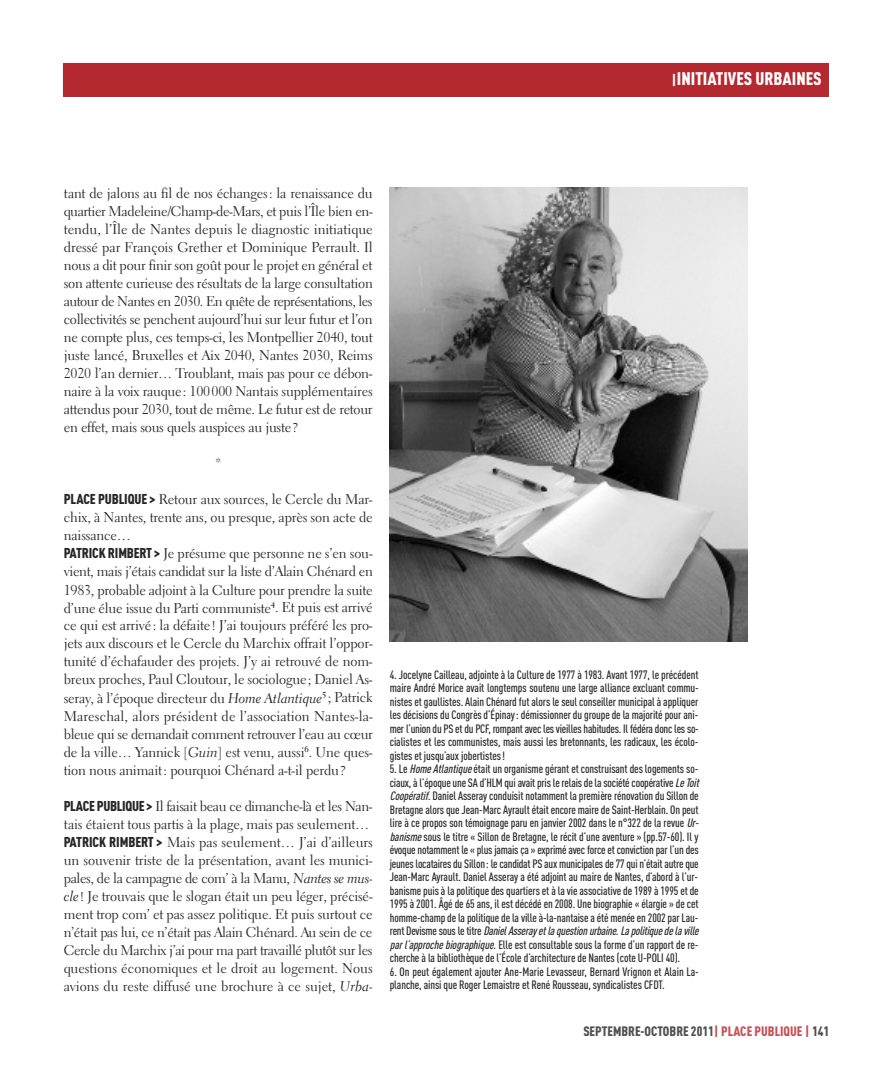
<style>
.page{position:relative;width:893px;height:1085px;background:#fff}
.page>*{position:absolute;margin:0;border:0;box-sizing:border-box;transform-origin:0 0}
.t1{font:900 18px "DIN Cond";color:#fff}
.t2{font:14.1px/18px "Electra LT";letter-spacing:-.01em;color:#272627}
.t3{font:900 13.5px "DIN Cond";color:#525152}
.t4{font:500 12px/13.5px "DIN Cond";letter-spacing:-.01em;color:#272627}
.s1{font-size:14.1px}
.s2{font-family:"DIN Cond";font-weight:900}
.s3{font-family:"Electra LT Cursive"}
.s4{font-style:italic}
.s5{color:#c35359}
</style>
<div class="page">
<div style="left:64px;top:64px;width:765px;height:33px;background:#b4282f"></div>
<img style="left:390px;top:187px;width:358px;height:454px">
<p class="t1" style="left:672px;top:68px;width:152px"><span class="s1">|</span>INITIATIVES URBAINES</p>
<p class="t2" style="left:64px;top:186px;width:311px;text-align:justify">tant de jalons au fil de nos échanges: la renaissance du quartier Madeleine/Champ-de-Mars, et puis l’Île bien en&shy;tendu, l’Île de Nantes depuis le diagnostic initiatique dressé par François Grether et Dominique Perrault. Il nous a dit pour finir son goût pour le projet en général et son attente curieuse des résultats de la large consultation autour de Nantes en 2030. En quête de représentations, les collectivités se penchent aujourd’hui sur leur futur et l’on ne compte plus, ces temps-ci, les Montpellier 2040, tout juste lancé, Bruxelles et Aix 2040, Nantes 2030, Reims 2020 l’an dernier… Troublant, mais pas pour ce débon&shy;naire à la voix rauque: 100000 Nantais supplémentaires attendus pour 2030, tout de même. Le futur est de retour en effet, mais sous quels auspices au juste?</p>
<p class="t2" style="left:215px;top:456px;width:9px">*</p>
<p class="t2" style="left:64px;top:492px;width:311px"><span class="s2">PLACE PUBLIQUE &gt;</span> Retour aux sources, le Cercle du Mar&shy;chix, à Nantes, trente ans, ou presque, après son acte de naissance…<br><span class="s2">PATRICK RIMBERT &gt;</span> Je présume que personne ne s’en sou&shy;vient, mais j’étais candidat sur la liste d’Alain Chénard en 1983, probable adjoint à la Culture pour prendre la suite d’une élue issue du Parti communiste<sup>4</sup>. Et puis est arrivé ce qui est arrivé: la défaite! J’ai toujours préféré les pro&shy;jets aux discours et le Cercle du Marchix offrait l’oppor&shy;tunité d’échafauder des projets. J’y ai retrouvé de nom&shy;breux proches, Paul Cloutour, le sociologue; Daniel As&shy;seray, à l’époque directeur du <span class="s3">Home Atlantique</span><sup>5</sup> ; Patrick Mareschal, alors président de l’association Nantes-la&shy;bleue qui se demandait comment retrouver l’eau au cœur de la ville… Yannick [<span class="s3">Guin</span>] est venu, aussi<sup>6</sup>. Une ques&shy;tion nous animait: pourquoi Chénard a-t-il perdu?</p>
<p class="t2" style="left:64px;top:798px;width:311px"><span class="s2">PLACE PUBLIQUE &gt;</span> Il faisait beau ce dimanche-là et les Nan&shy;tais étaient tous partis à la plage, mais pas seulement… <span class="s2">PATRICK RIMBERT &gt;</span> Mais pas seulement… J’ai d’ailleurs un souvenir triste de la présentation, avant les munici&shy;pales, de la campagne de com’ à la Manu, <span class="s3">Nantes se mus&shy;cle</span> ! Je trouvais que le slogan était un peu léger, précisé&shy;ment trop com’ et pas assez politique. Et puis surtout ce n’était pas lui, ce n’était pas Alain Chénard. Au sein de ce Cercle du Marchix j’ai pour ma part travaillé plutôt sur les questions économiques et le droit au logement. Nous avions du reste diffusé une brochure à ce sujet, <span class="s3">Urba-</span></p>
<p class="t4" style="left:390px;top:667px;width:311px;text-align:justify">4. Jocelyne Cailleau, adjointe à la Culture de 1977 à 1983. Avant 1977, le précédent maire André Morice avait longtemps soutenu une large alliance excluant commu&shy;nistes et gaullistes. Alain Chénard fut alors le seul conseiller municipal à appliquer les décisions du Congrès d’Épinay: démissionner du groupe de la majorité pour ani&shy;mer l’union du PS et du PCF, rompant avec les vieilles habitudes. Il fédéra donc les so&shy;cialistes et les communistes, mais aussi les bretonnants, les radicaux, les écolo&shy;gistes et jusqu’aux jobertistes!</p>
<p class="t4" style="left:390px;top:761px;width:313px">5. Le <span class="s4">HomeAtlantique</span>était un organisme gérant et construisant des logements so&shy;ciaux, à l’époque une SA d’HLM qui avait pris le relais de la société coopérative <span class="s4">LeToit Coopératif</span>. Daniel Asseray conduisit notamment la première rénovation du Sillon de Bretagne alors que Jean-Marc Ayrault était encore maire de Saint-Herblain. On peut lire à ce propos son témoignage paru en janvier 2002 dans le n°322 de la revue <span class="s4">Ur&shy;banisme</span>sous le titre « Sillon de Bretagne, le récit d’une aventure » (pp.57-60). Il y évoque notamment le « plus jamais ça » exprimé avec force et conviction par l’un des jeunes locataires du Sillon: le candidat PS aux municipales de 77 qui n’était autre que Jean-Marc Ayrault. Daniel Asseray a été adjoint au maire de Nantes, d’abord à l’ur&shy;banisme puis à la politique des quartiers et à la vie associative de 1989 à 1995 et de 1995 à 2001. Âgé de 65 ans, il est décédé en 2008. Une biographie « élargie » de cet homme-champ de la politique de la ville à-la-nantaise a été menée en 2002 par Lau&shy;r e n t D e v i s m e s o u s l e t i t r e <span class="s4">DanielAsseray etlaquestionurbaine.Lapolitiquedelaville parl’approchebiographique</span>. Elle est consultable sous la forme d’un rapport de re&shy;cherche à la bibliothèque de l’École d’architecture de Nantes (cote U-POLI 40).</p>
<p class="t4" style="left:390px;top:964px;width:311px">6. On peut également ajouter Ane-Marie Levasseur, Bernard Vrignon et Alain La&shy;planche, ainsi que Roger Lemaistre et René Rousseau, syndicalistes CFDT.</p>
<p class="t3" style="left:583px;top:1022px;width:247px">SEPTEMBRE-OCTOBRE 2011<span class="s5">| PLACE PUBLIQUE |</span> 141</p>
</div>
